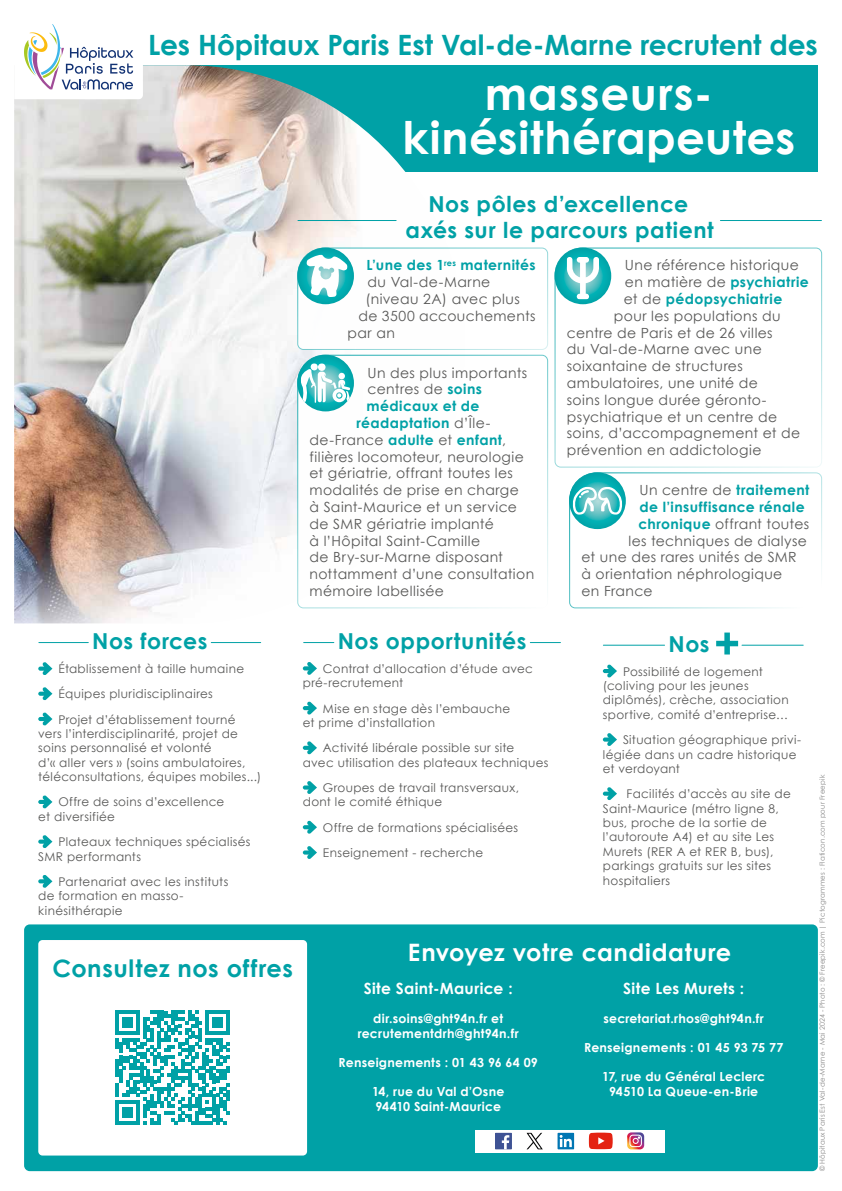
<style>
.page{position:relative;width:842px;height:1191px;background:#fff}
.page>*{position:absolute;margin:0;border:0;box-sizing:border-box;transform-origin:0 0}
.t1{font:700 45px/44px "Century Gothic";letter-spacing:.015em;color:#fff;text-align:center}
.t2{font:700 28px "Century Gothic";color:#00a1a6}
.t3{font:700 24px "Century Gothic";letter-spacing:.025em;color:#fff}
.t4{font:700 24px "Century Gothic";letter-spacing:.025em;color:#00a1a6}
.t5{font:700 22px/26.4px "Century Gothic";letter-spacing:.025em;color:#00a1a6;text-align:center}
.t6{font:700 15.5px "Century Gothic";letter-spacing:.02em;color:#fff}
.t7{font:14px "Century Gothic";letter-spacing:.025em;color:#575756}
.t8{font:700 14px "Century Gothic";letter-spacing:.03em;color:#00a1a6}
.t9{font:700 12.5px/15px "Century Gothic";letter-spacing:.02em;color:#fff;text-align:center}
.t10{font:12px/14.4px "Century Gothic";letter-spacing:.03em;color:#575756}
.t11{font:7px "Century Gothic";letter-spacing:.025em;color:#878787}
.s1{font-weight:700;color:#00a1a6}
.s2{font-weight:400;color:#575756}
</style>
<div class="page">
<div style="left:34px;top:65px;width:784px;height:106px;background:#00a1a6"></div>
<img style="left:15px;top:65px;width:450px;height:558px">
<hr style="left:39px;top:642px;width:49px;height:1px;background:#00a1a6">
<hr style="left:211px;top:642px;width:50px;height:1px;background:#00a1a6">
<svg style="left:38px;top:662px;width:14px;height:13px"></svg>
<svg style="left:38px;top:687px;width:14px;height:13px"></svg>
<svg style="left:38px;top:712px;width:14px;height:13px"></svg>
<svg style="left:38px;top:795px;width:14px;height:13px"></svg>
<svg style="left:38px;top:835px;width:14px;height:13px"></svg>
<svg style="left:38px;top:875px;width:14px;height:12px"></svg>
<hr style="left:304px;top:642px;width:30px;height:1px;background:#00a1a6">
<hr style="left:530px;top:642px;width:30px;height:1px;background:#00a1a6">
<svg style="left:303px;top:662px;width:14px;height:13px"></svg>
<svg style="left:303px;top:701px;width:14px;height:13px"></svg>
<svg style="left:303px;top:741px;width:14px;height:13px"></svg>
<svg style="left:303px;top:781px;width:14px;height:13px"></svg>
<svg style="left:303px;top:820px;width:14px;height:13px"></svg>
<svg style="left:303px;top:846px;width:14px;height:13px"></svg>
<hr style="left:603px;top:644px;width:62px;height:1px;background:#00a1a6">
<svg style="left:716px;top:632px;width:22px;height:22px"></svg>
<hr style="left:742px;top:644px;width:61px;height:1px;background:#00a1a6">
<svg style="left:603px;top:664px;width:14px;height:13px"></svg>
<svg style="left:603px;top:733px;width:14px;height:13px"></svg>
<svg style="left:603px;top:787px;width:14px;height:13px"></svg>
<div style="left:24px;top:924px;width:794px;height:247px;background:#00a1a6;border-radius:6px"></div>
<div style="left:475px;top:1129px;width:189px;height:23px;background:#fff"></div>
<svg style="left:495px;top:1132px;width:17px;height:17px"></svg>
<svg style="left:526px;top:1132px;width:17px;height:17px"></svg>
<svg style="left:557px;top:1132px;width:17px;height:17px"></svg>
<svg style="left:589px;top:1132px;width:24px;height:17px"></svg>
<svg style="left:627px;top:1132px;width:17px;height:17px"></svg>
<div style="left:38px;top:940px;width:269px;height:215px;background:#fff;border-radius:4px"></div>
<svg style="left:116px;top:1010px;width:114px;height:114px"></svg>
<svg style="left:15px;top:24px;width:128px;height:75px"></svg>
<hr style="left:298px;top:220px;width:98px;height:1px;background:#00a1a6">
<hr style="left:720px;top:220px;width:101px;height:1px;background:#00a1a6">
<svg style="left:297px;top:247px;width:252px;height:103px"></svg>
<svg style="left:569px;top:472px;width:254px;height:137px"></svg>
<svg style="left:297px;top:354px;width:252px;height:255px"></svg>
<svg style="left:297px;top:355px;width:57px;height:56px"></svg>
<svg style="left:301px;top:363px;width:49px;height:40px"></svg>
<svg style="left:554px;top:247px;width:269px;height:221px"></svg>
<svg style="left:554px;top:247px;width:57px;height:57px"></svg>
<svg style="left:567px;top:257px;width:32px;height:42px"></svg>
<h2 class="t2" style="left:148px;top:24px;width:671px">Les Hôpitaux Paris Est Val-de-Marne recrutent des</h2>
<h1 class="t1" style="left:403px;top:70px;width:394px">masseurs&shy;kinésithérapeutes</h1>
<h3 class="t5" style="left:405px;top:190px;width:310px">Nos pôles d’excellence axés sur le parcours patient</h3>
<p class="t8" style="left:367px;top:255px;width:171px">L’une des 1<sup>res</sup> maternités</p>
<p class="t7" style="left:368px;top:272px;width:124px">du Val-de-Marne</p>
<p class="t7" style="left:366px;top:289px;width:156px">(niveau 2A) avec plus</p>
<p class="t7" style="left:359px;top:306px;width:178px">de 3500 accouchements</p>
<p class="t7" style="left:348px;top:323px;width:49px">par an</p>
<p class="t7" style="left:625px;top:255px;width:175px">Une référence historique</p>
<p class="t7" style="left:625px;top:272px;width:185px">en matière de <span class="s1">psychiatrie</span></p>
<p class="t8" style="left:624px;top:288px;width:160px"><span class="s2">et de</span> pédopsychiatrie</p>
<p class="t7" style="left:614px;top:306px;width:168px">pour les populations du</p>
<p class="t7" style="left:567px;top:323px;width:207px">centre de Paris et de 26 villes</p>
<p class="t7" style="left:567px;top:339px;width:196px">du Val-de-Marne avec une</p>
<p class="t7" style="left:567px;top:356px;width:177px">soixantaine de structures</p>
<p class="t7" style="left:567px;top:373px;width:193px">ambulatoires, une unité de</p>
<p class="t7" style="left:567px;top:390px;width:201px">soins longue durée géronto-</p>
<p class="t7" style="left:567px;top:407px;width:212px">psychiatrique et un centre de</p>
<p class="t7" style="left:567px;top:423px;width:235px">soins, d’accompagnement et de</p>
<p class="t7" style="left:567px;top:440px;width:196px">prévention en addictologie</p>
<p class="t7" style="left:368px;top:363px;width:161px">Un des plus importants</p>
<p class="t7" style="left:368px;top:379px;width:116px">centres de <span class="s1">soins</span></p>
<p class="t8" style="left:367px;top:395px;width:114px">médicaux et de</p>
<p class="t8" style="left:357px;top:412px;width:135px">réadaptation <span class="s2">d’Île-</span></p>
<p class="t7" style="left:310px;top:430px;width:198px">de-France <span class="s1">adulte</span> et <span class="s1">enfant</span>,</p>
<p class="t7" style="left:310px;top:447px;width:216px">filières locomoteur, neurologie</p>
<p class="t7" style="left:310px;top:463px;width:205px">et gériatrie, offrant toutes les</p>
<p class="t7" style="left:310px;top:480px;width:211px">modalités de prise en charge</p>
<p class="t7" style="left:310px;top:497px;width:209px">à Saint-Maurice et un service</p>
<p class="t7" style="left:310px;top:514px;width:186px">de SMR gériatrie implanté</p>
<p class="t7" style="left:310px;top:531px;width:172px">à l’Hôpital Saint-Camille</p>
<p class="t7" style="left:310px;top:547px;width:195px">de Bry-sur-Marne disposant</p>
<p class="t7" style="left:310px;top:564px;width:226px">nottamment d’une consultation</p>
<p class="t7" style="left:310px;top:581px;width:136px">mémoire labellisée</p>
<p class="t7" style="left:639px;top:480px;width:171px">Un centre de <span class="s1">traitement</span></p>
<p class="t8" style="left:639px;top:496px;width:167px">de l’insuffisance rénale</p>
<p class="t7" style="left:638px;top:514px;width:172px"><span class="s1">chronique</span> offrant toutes</p>
<p class="t7" style="left:628px;top:531px;width:180px">les techniques de dialyse</p>
<p class="t7" style="left:581px;top:547px;width:217px">et une des rares unités de SMR</p>
<p class="t7" style="left:581px;top:564px;width:202px">à orientation néphrologique</p>
<p class="t7" style="left:581px;top:581px;width:73px">en France</p>
<h3 class="t5" style="left:92px;top:627px;width:117px">Nos forces</h3>
<p class="t10" style="left:58px;top:656px;width:187px;line-height:25.3px">Établissement à taille humaine<br>Équipes pluridisciplinaires<br>Projet d’établissement tourné</p>
<p class="t10" style="left:38px;top:726px;width:225px">vers l’interdisciplinarité, projet de soins personnalisé et volonté<br>d’« aller vers » (soins ambulatoires, téléconsultations, équipes mobiles...)</p>
<p class="t10" style="left:38px;top:794px;width:188px;text-indent:20px">Offre de soins d’excellence et diversifiée</p>
<p class="t10" style="left:38px;top:834px;width:214px;text-indent:20px">Plateaux techniques spécialisés<br>SMR performants</p>
<p class="t10" style="left:38px;top:874px;width:192px;text-indent:20px">Partenariat avec les instituts de formation en masso&shy;kinésithérapie</p>
<h3 class="t4" style="left:52px;top:950px;width:242px">Consultez nos offres</h3>
<h3 class="t5" style="left:338px;top:627px;width:190px">Nos opportunités</h3>
<p class="t10" style="left:303px;top:661px;width:232px;text-indent:20px">Contrat d’allocation d’étude avec pré-recrutement</p>
<p class="t10" style="left:303px;top:701px;width:209px;text-indent:20px">Mise en stage dès l’embauche et prime d’installation</p>
<p class="t10" style="left:303px;top:740px;width:247px;text-indent:20px">Activité libérale possible sur site<br>avec utilisation des plateaux techniques</p>
<p class="t10" style="left:303px;top:780px;width:218px;text-indent:20px">Groupes de travail transversaux, dont le comité éthique</p>
<p class="t10" style="left:323px;top:814px;width:197px;line-height:25.3px">Offre de formations spécialisées<br>Enseignement - recherche</p>
<h3 class="t5" style="left:668px;top:629px;width:42px">Nos</h3>
<p class="t10" style="left:603px;top:664px;width:187px;text-indent:20px">Possibilité de logement (coliving pour les jeunes diplômés), crèche, association sportive, comité d’entreprise…</p>
<p class="t10" style="left:603px;top:732px;width:199px;text-indent:20px">Situation géographique privi&shy;légiée dans un cadre historique et verdoyant</p>
<p class="t10" style="left:603px;top:786px;width:189px;text-indent:24px">Facilités d’accès au site de<br>Saint-Maurice (métro ligne 8, bus, proche de la sortie de l’autoroute A4) et au site Les<br>Murets (RER A et RER B, bus), parkings gratuits sur les sites hospitaliers</p>
<h3 class="t3" style="left:408px;top:934px;width:325px">Envoyez votre candidature</h3>
<p class="t6" style="left:364px;top:976px;width:150px">Site Saint-Maurice :</p>
<p class="t9" style="left:358px;top:1010px;width:162px">dir.soins@ght94n.fr et recrutementdrh@ght94n.fr</p>
<p class="t9" style="left:338px;top:1054px;width:201px">Renseignements : 01 43 96 64 09</p>
<p class="t9" style="left:372px;top:1083px;width:134px;text-align:left">14, rue du Val d’Osne<br>94410 Saint-Maurice</p>
<p class="t6" style="left:623px;top:976px;width:122px">Site Les Murets :</p>
<p class="t9" style="left:603px;top:1010px;width:162px">secretariat.rhos@ght94n.fr</p>
<p class="t9" style="left:584px;top:1039px;width:201px">Renseignements : 01 45 93 75 77</p>
<p class="t9" style="left:602px;top:1068px;width:165px">17, rue du Général Leclerc<br>94510 La Queue-en-Brie</p>
<p class="t11" style="left:817px;top:1171px;width:398px;rotate:-90deg">© Hôpitaux Paris Est Val-de-Marne - Mai 2024 - Photo : © Freepik.com | Pictogrammes : Flaticon.com pour Freepik</p>
</div>
